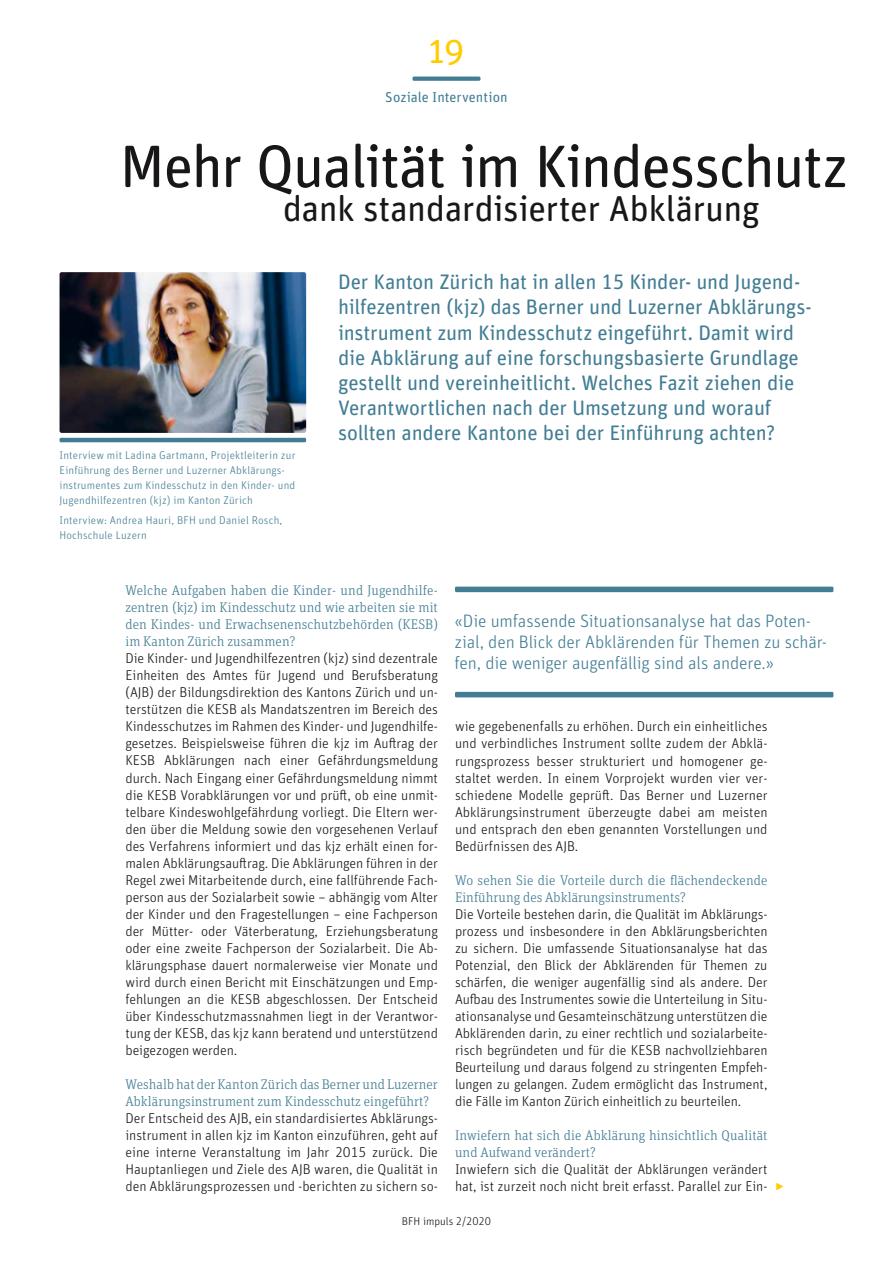
<style>
.page{position:relative;width:893px;height:1263px;background:#fff}
.page>*{position:absolute;margin:0;border:0;box-sizing:border-box;transform-origin:0 0}
.t1{font:60px "Unit Rounded Pro";letter-spacing:-.03em;color:#181716}
.t2{font:36px "Unit Rounded Pro";letter-spacing:-.015em;color:#181716}
.t3{font:36px "Unit Rounded Pro";color:#fc0}
.t4{font:21px/25.2px "Unit Rounded Pro";letter-spacing:-.01em;color:#427d94}
.t5{font:300 18px/21.3px "Unit Rounded Pro";letter-spacing:-.01em;color:#427d94}
.t6{font:300 14.25px/17px "Unit Rounded Pro";letter-spacing:-.005em;color:#181716;text-align:justify}
.t7{font:14.25px "Unit Rounded Pro";color:#427d94}
.t8{font:300 13.95px/17px "Unit Slab Pro";letter-spacing:.005em;color:#427d94}
.t9{font:300 11.25px/15px "Unit Rounded Pro";letter-spacing:.015em;color:#427d94}
.t10{font:300 11.25px "Unit Rounded Pro";color:#181716}
.s1{font-size:16.5px;color:#fc0}
</style>
<div class="page">
<svg style="left:412px;top:77px;width:68px;height:4px"></svg>
<img style="left:60px;top:272px;width:246px;height:161px">
<hr style="left:60px;top:438px;width:246px;height:4px;background:#427d94">
<div style="left:455px;top:587px;width:378px;height:5px;background:#427d94"></div>
<div style="left:455px;top:692px;width:378px;height:5px;background:#427d94"></div>
<h2 class="t3" style="left:429px;top:25px;width:37px">19</h2>
<p class="t7" style="left:385px;top:87px;width:124px">Soziale Intervention</p>
<h1 class="t1" style="left:119px;top:125px;width:730px">Mehr Qualität im Kindesschutz</h1>
<h2 class="t2" style="left:283px;top:184px;width:479px">dank standardisierter Abklärung</h2>
<p class="t9" style="left:60px;top:448px;width:237px">Interview mit Ladina Gartmann, Projektleiterin zur Einführung des Berner und Luzerner Abklärungs&shy;instrumentes zum Kindesschutz in den Kinder- und Jugendhilfezentren (kjz) im Kanton Zürich</p>
<p class="t9" style="left:60px;top:512px;width:224px">Interview: Andrea Hauri, BFH und Daniel Rosch,<br>Hochschule Luzern</p>
<p class="t4" style="left:338px;top:268px;width:475px">Der Kanton Zürich hat in allen 15 Kinder- und Jugend&shy;hilfezentren (kjz) das Berner und Luzerner Abklärungs&shy;instrument zum Kindesschutz eingeführt. Damit wird die Abklärung auf eine forschungsbasierte Grundlage gestellt und vereinheitlicht. Welches Fazit ziehen die Verantwortlichen nach der Umsetzung und worauf sollten andere Kantone bei der Einführung achten?</p>
<p class="t8" style="left:125px;top:582px;width:314px;text-align:justify">Welche Aufgaben haben die Kinder- und Jugendhilfe&shy;zentren (kjz) im Kindesschutz und wie arbeiten sie mit den Kindes- und Erwachsenenschutzbehörden (KESB) im Kanton Zürich zusammen?</p>
<p class="t6" style="left:125px;top:650px;width:314px">Die Kinder- und Jugendhilfezentren (kjz) sind dezentrale Einheiten des Amtes für Jugend und Berufsberatung (AJB) der Bildungsdirektion des Kantons Zürich und un&shy;terstützen die KESB als Mandatszentren im Bereich des Kindesschutzes im Rahmen des Kinder- und Jugendhilfe&shy;gesetzes. Beispielsweise führen die kjz im Auftrag der KESB Abklärungen nach einer Gefährdungsmeldung durch. Nach Eingang einer Gefährdungsmeldung nimmt die KESB Vorabklärungen vor und prüft, ob eine unmit&shy;telbare Kindeswohlgefährdung vorliegt. Die Eltern wer&shy;den über die Meldung sowie den vorgesehenen Verlauf des Verfahrens informiert und das kjz erhält einen for&shy;malen Abklärungsauftrag. Die Abklärungen führen in der Regel zwei Mitarbeitende durch, eine fallführende Fach&shy;person aus der Sozialarbeit sowie – abhängig vom Alter der Kinder und den Fragestellungen – eine Fachperson der Mütter- oder Väterberatung, Erziehungsberatung oder eine zweite Fachperson der Sozialarbeit. Die Ab&shy;klärungsphase dauert normalerweise vier Monate und wird durch einen Bericht mit Einschätzungen und Emp&shy;fehlungen an die KESB abgeschlossen. Der Entscheid über Kindesschutzmassnahmen liegt in der Verantwor&shy;tung der KESB, das kjz kann beratend und unterstützend beigezogen werden.</p>
<p class="t8" style="left:125px;top:1075px;width:314px">Weshalb hat der Kanton Zürich das Berner und Luzerner<br>Abklärungsinstrument zum Kindesschutz eingeführt?</p>
<p class="t6" style="left:125px;top:1109px;width:314px">Der Entscheid des AJB, ein standardisiertes Abklärungs&shy;instrument in allen kjz im Kanton einzuführen, geht auf eine interne Veranstaltung im Jahr 2015 zurück. Die Hauptanliegen und Ziele des AJB waren, die Qualität in den Abklärungsprozessen und -berichten zu sichern so-</p>
<p class="t5" style="left:455px;top:609px;width:374px">«Die umfassende Situationsanalyse hat das Poten&shy;zial, den Blick der Abklärenden für Themen zu schär&shy;fen, die weniger augenfällig sind als andere.»</p>
<p class="t6" style="left:455px;top:718px;width:314px">wie gegebenenfalls zu erhöhen. Durch ein einheitliches und verbindliches Instrument sollte zudem der Abklä&shy;rungsprozess besser strukturiert und homogener ge&shy;staltet werden. In einem Vorprojekt wurden vier ver&shy;schiedene Modelle geprüft. Das Berner und Luzerner Abklärungsinstrument überzeugte dabei am meisten und entsprach den eben genannten Vorstellungen und Bedürfnissen des AJB.</p>
<p class="t8" style="left:455px;top:871px;width:314px">Wo sehen Sie die Vorteile durch die flächendeckende<br>Einführung des Abklärungsinstruments?</p>
<p class="t6" style="left:455px;top:905px;width:314px">Die Vorteile bestehen darin, die Qualität im Abklärungs&shy;prozess und insbesondere in den Abklärungsberichten zu sichern. Die umfassende Situationsanalyse hat das Potenzial, den Blick der Abklärenden für Themen zu schärfen, die weniger augenfällig sind als andere. Der Aufbau des Instrumentes sowie die Unterteilung in Situ&shy;ationsanalyse und Gesamteinschätzung unterstützen die Abklärenden darin, zu einer rechtlich und sozialarbeite&shy;risch begründeten und für die KESB nachvollziehbaren Beurteilung und daraus folgend zu stringenten Empfeh&shy;lungen zu gelangen. Zudem ermöglicht das Instrument, die Fälle im Kanton Zürich einheitlich zu beurteilen.</p>
<p class="t8" style="left:455px;top:1126px;width:314px">Inwiefern hat sich die Abklärung hinsichtlich Qualität und Aufwand verändert?</p>
<p class="t6" style="left:455px;top:1160px;width:331px">Inwiefern sich die Qualität der Abklärungen verändert hat, ist zurzeit noch nicht breit erfasst. Parallel zur Ein- <span class="s1">▶</span></p>
<p class="t10" style="left:402px;top:1213px;width:91px">BFH impuls 2/2020</p>
</div>
